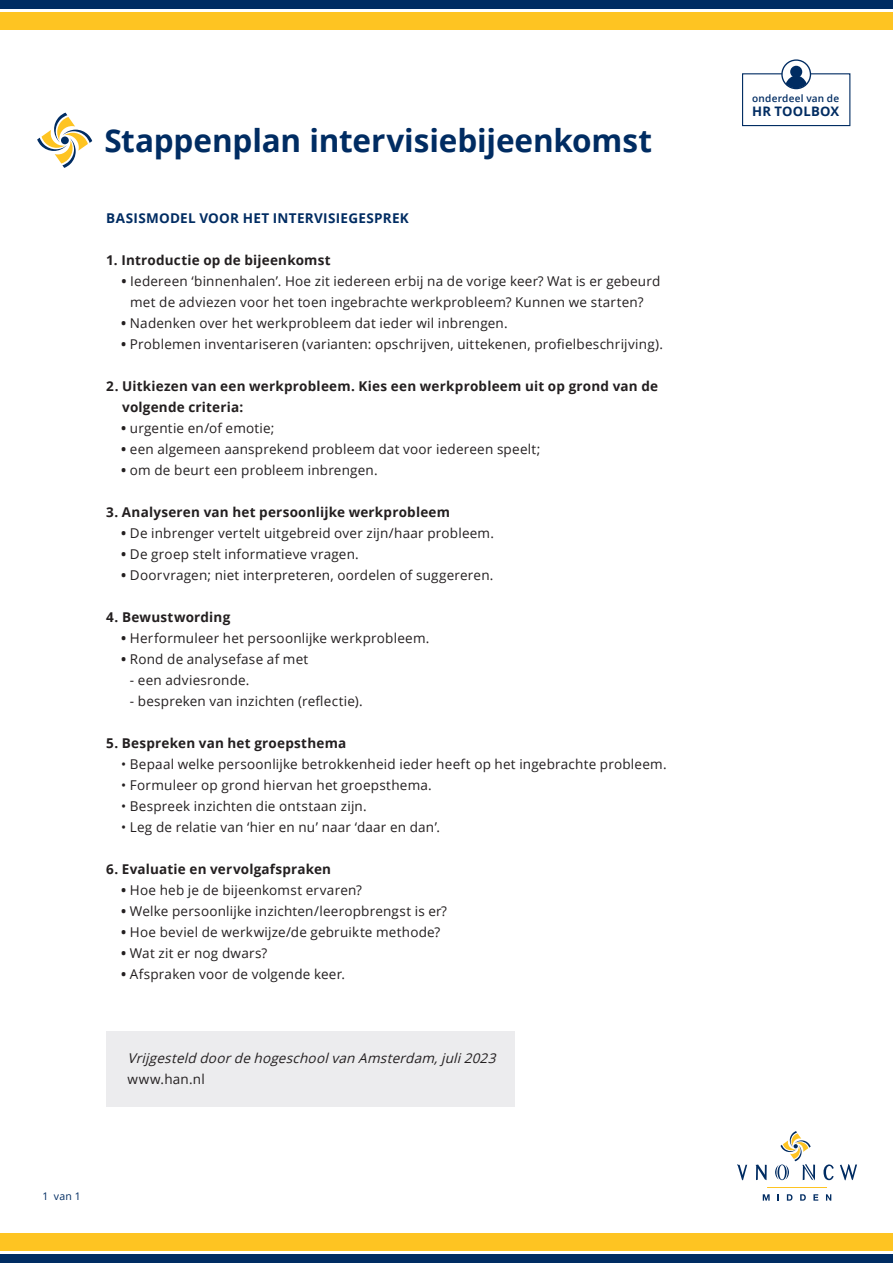
<style>
.page{position:relative;width:893px;height:1263px;background:#fff}
.page>*{position:absolute;margin:0;border:0;box-sizing:border-box;transform-origin:0 0}
.t1{font:700 31.5px "Open Sans";letter-spacing:-.005em;color:#002c62}
.t2{font:13.5px/21px "Open Sans";letter-spacing:.015em;color:#231f20}
.t3{font:700 13.5px/21px "Open Sans";letter-spacing:.015em;color:#231f20}
.t4{font:italic 13.5px "Open Sans";color:#231f20}
.t5{font:700 13.5px "Open Sans";letter-spacing:.025em;color:#002c62}
.t6{font:700 13.05px "Open Sans";letter-spacing:.015em;color:#002c62}
.t7{font:10.5px "Open Sans";color:#002c62}
.t8{font:600 10.05px "Open Sans";letter-spacing:.02em;color:#002c62}
.s1{font-weight:700}
</style>
<div class="page">
<svg style="left:763px;top:1194px;width:7px;height:6px"></svg>
<svg style="left:777px;top:1194px;width:2px;height:6px"></svg>
<svg style="left:787px;top:1194px;width:5px;height:6px"></svg>
<svg style="left:800px;top:1194px;width:6px;height:6px"></svg>
<svg style="left:813px;top:1194px;width:5px;height:6px"></svg>
<svg style="left:826px;top:1194px;width:5px;height:6px"></svg>
<hr style="left:767px;top:1187px;width:60px;height:1px;background:#fec422">
<svg style="left:823px;top:1164px;width:11px;height:16px"></svg>
<svg style="left:737px;top:1164px;width:10px;height:16px"></svg>
<svg style="left:755px;top:1164px;width:12px;height:16px"></svg>
<svg style="left:840px;top:1164px;width:17px;height:16px"></svg>
<svg style="left:775px;top:1131px;width:40px;height:49px"></svg>
<div style="left:0;top:0;width:893px;height:9px;background:#002c62"></div>
<div style="left:0;top:13px;width:893px;height:17px;background:#fec422"></div>
<div style="left:0;top:1254px;width:893px;height:9px;background:#002c62"></div>
<div style="left:0;top:1233px;width:893px;height:17px;background:#fec422"></div>
<div style="left:106px;top:1031px;width:408px;height:76px;background:#ececee"></div>
<svg style="left:37px;top:113px;width:55px;height:55px"></svg>
<div style="left:781px;top:59px;width:30px;height:30px;border:1px solid #002c62;border-radius:50%"></div>
<div style="left:790px;top:66px;width:12px;height:12px;background:#002c62;border-radius:50%"></div>
<svg style="left:742px;top:73px;width:109px;height:54px"></svg>
<p class="t1" style="left:104px;top:118px;width:549px">Stappenplan intervisiebijeenkomst</p>
<p class="t5" style="left:106px;top:208px;width:304px">BASISMODEL VOOR HET INTERVISIEGESPREK</p>
<p class="t3" style="left:106px;top:249px;width:226px">1. Introductie op de bijeenkomst</p>
<p class="t2" style="left:130px;top:270px;width:532px;text-indent:-9px"><span class="s1">•</span> Iedereen ‘binnenhalen’. Hoe zit iedereen erbij na de vorige keer? Wat is er gebeurd met de adviezen voor het toen ingebrachte werkprobleem? Kunnen we starten?</p>
<p class="t2" style="left:121px;top:312px;width:388px"><span class="s1">•</span> Nadenken over het werkprobleem dat ieder wil inbrengen.</p>
<p class="t2" style="left:121px;top:333px;width:543px"><span class="s1">•</span> Problemen inventariseren (varianten: opschrijven, uittekenen, profielbeschrijving).</p>
<p class="t3" style="left:122px;top:375px;width:537px;text-indent:-16px">2. Uitkiezen van een werkprobleem. Kies een werkprobleem uit op grond van de volgende criteria:</p>
<p class="t2" style="left:121px;top:417px;width:155px"><span class="s1">•</span> urgentie en/of emotie;</p>
<p class="t2" style="left:121px;top:438px;width:421px"><span class="s1">•</span> een algemeen aansprekend probleem dat voor iedereen speelt;</p>
<p class="t2" style="left:121px;top:459px;width:258px"><span class="s1">•</span> om de beurt een probleem inbrengen.</p>
<p class="t3" style="left:106px;top:501px;width:345px">3. Analyseren van het persoonlijke werkprobleem</p>
<p class="t2" style="left:121px;top:522px;width:374px"><span class="s1">•</span> De inbrenger vertelt uitgebreid over zijn/haar probleem.</p>
<p class="t2" style="left:121px;top:543px;width:239px"><span class="s1">•</span> De groep stelt informatieve vragen.</p>
<p class="t2" style="left:121px;top:564px;width:374px"><span class="s1">•</span> Doorvragen; niet interpreteren, oordelen of suggereren.</p>
<p class="t3" style="left:106px;top:606px;width:125px">4. Bewustwording</p>
<p class="t2" style="left:121px;top:627px;width:310px"><span class="s1">•</span> Herformuleer het persoonlijke werkprobleem.</p>
<p class="t2" style="left:121px;top:648px;width:189px"><span class="s1">•</span> Rond de analysefase af met</p>
<p class="t2" style="left:130px;top:669px;width:121px">- een adviesronde.</p>
<p class="t2" style="left:130px;top:690px;width:234px">- bespreken van inzichten (reflectie).</p>
<p class="t3" style="left:106px;top:732px;width:241px">5. Bespreken van het groepsthema</p>
<p class="t2" style="left:121px;top:753px;width:547px">• Bepaal welke persoonlijke betrokkenheid ieder heeft op het ingebrachte probleem.</p>
<p class="t2" style="left:121px;top:774px;width:312px">• Formuleer op grond hiervan het groepsthema.</p>
<p class="t2" style="left:121px;top:795px;width:247px">• Bespreek inzichten die ontstaan zijn.</p>
<p class="t2" style="left:121px;top:816px;width:320px">• Leg de relatie van ‘hier en nu’ naar ‘daar en dan’.</p>
<p class="t3" style="left:106px;top:858px;width:226px">6. Evaluatie en vervolgafspraken</p>
<p class="t2" style="left:121px;top:879px;width:242px"><span class="s1">•</span> Hoe heb je de bijeenkomst ervaren?</p>
<p class="t2" style="left:121px;top:900px;width:327px"><span class="s1">•</span> Welke persoonlijke inzichten/leeropbrengst is er?</p>
<p class="t2" style="left:121px;top:921px;width:321px"><span class="s1">•</span> Hoe beviel de werkwijze/de gebruikte methode?</p>
<p class="t2" style="left:121px;top:942px;width:147px"><span class="s1">•</span> Wat zit er nog dwars?</p>
<p class="t2" style="left:121px;top:963px;width:225px"><span class="s1">•</span> Afspraken voor de volgende keer.</p>
<p class="t4" style="left:128px;top:1049px;width:374px">Vrijgesteld doordehogeschoolvan Amsterdam,juli2023</p>
<p class="t2" style="left:128px;top:1068px;width:79px">www.han.nl</p>
<p class="t7" style="left:43px;top:1189px;width:40px">1 van 1</p>
<p class="t8" style="left:752px;top:92px;width:88px">onderdeel van de</p>
<p class="t6" style="left:752px;top:102px;width:88px">HR TOOLBOX</p>
</div>
